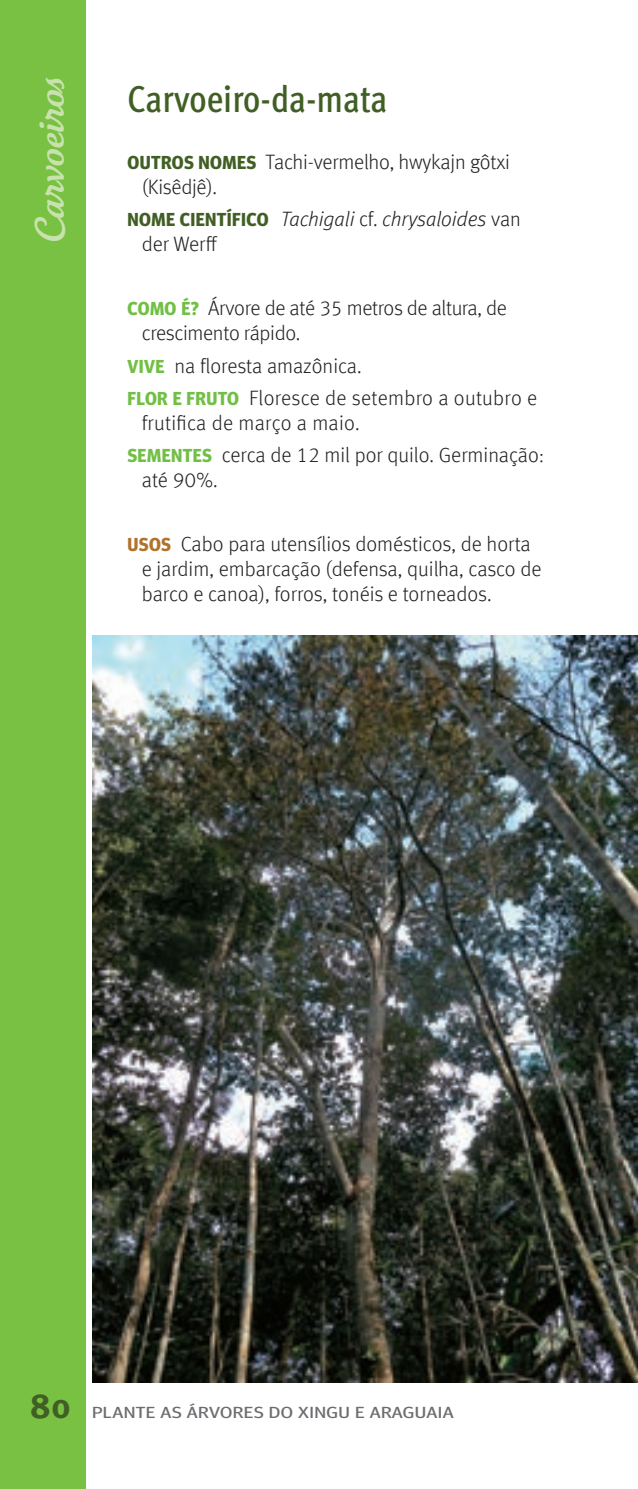
<style>
.page{position:relative;width:638px;height:1489px;background:#fff}
.page>*{position:absolute;margin:0;border:0;box-sizing:border-box;transform-origin:0 0}
.t1{font:40px "Tartine Script Pro";color:#c8e2ae}
.t2{font:500 condensed 37.5px "Meta Pro";color:#415f25}
.t3{font:700 35px "Meta Pro";color:#415f25}
.t4{font:300 20.75px/25px "Meta Offc";letter-spacing:-.005em;color:#231f20}
.t5{font:italic 300 20.75px/25px "Meta Offc";color:#231f20}
.t6{font:16px "Meta Headline";letter-spacing:.02em;color:#6c6d70;scale:1.25 1}
.s1{font-family:"Meta Headline";font-weight:700;font-size:18.75px;color:#415f25}
.s2{font-family:"Meta Headline";font-weight:700;font-style:normal;font-size:18.75px;color:#415f25}
.s3{font-style:normal}
.s4{font-family:"Meta Headline";font-weight:700;font-size:18.75px;color:#71bf44}
.s5{font-family:"Meta Headline";font-weight:700;font-size:18.75px;color:#b0722d}
</style>
<div class="page">
<div style="left:0;top:0;width:85px;height:1488px;background:#79c142"></div>
<img style="left:92px;top:635px;width:546px;height:747px">
<h1 class="t1" style="left:27px;top:243px;width:170px;rotate:-90deg">Carvoeiros</h1>
<h2 class="t2" style="left:128px;top:71px;width:261px">Carvoeiro-da-mata</h2>
<p class="t4" style="left:142px;top:150px;width:370px;text-indent:-14px"><span class="s1">OUTROS NOMES</span> Tachi-vermelho, hwykajn gôtxi (Kisêdjê).</p>
<p class="t5" style="left:142px;top:207px;width:381px;text-indent:-14px"><span class="s2">NOME CIENTÍFICO</span> Tachigali <span class="s3">cf.</span> chrysaloides <span class="s3">van der Werff</span></p>
<p class="t4" style="left:142px;top:296px;width:367px;text-indent:-14px"><span class="s4">COMO É?</span> Árvore de até 35 metros de altura, de crescimento rápido.</p>
<p class="t4" style="left:128px;top:350px;width:411px;line-height:32px"><span class="s4">VIVE</span> na floresta amazônica.<br><span class="s4">FLOR E FRUTO</span> Floresce de setembro a outubro e</p>
<p class="t4" style="left:128px;top:407px;width:418px;line-height:32px;text-indent:14px">frutifica de março a maio.<br><span class="s4">SEMENTES</span> cerca de 12 mil por quilo. Germinação:</p>
<p class="t4" style="left:142px;top:467px;width:77px">até 90%.</p>
<p class="t4" style="left:142px;top:532px;width:401px;text-indent:-14px"><span class="s5">USOS</span> Cabo para utensílios domésticos, de horta e jardim, embarcação (defensa, quilha, casco de barco e canoa), forros, tonéis e torneados.</p>
<h3 class="t3" style="left:30px;top:1378px;width:42px">80</h3>
<p class="t6" style="left:92px;top:1402px;width:291px">PLANTE AS ÁRVORES DO XINGU E ARAGUAIA</p>
</div>
